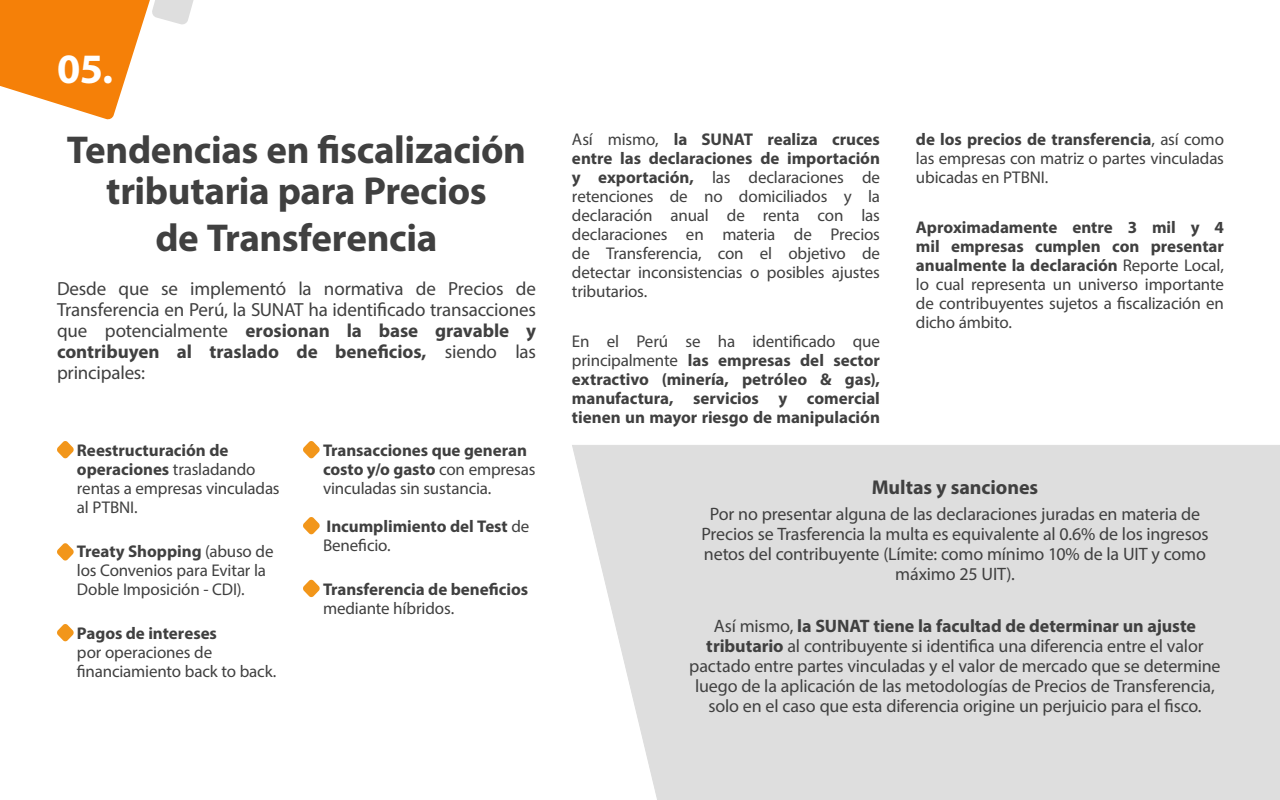
<style>
.page{position:relative;width:1280px;height:800px;background:#fff}
.page>*{position:absolute;margin:0;border:0;box-sizing:border-box;transform-origin:0 0}
.t1{font:700 42px "Myriad Pro";color:#fff}
.t2{font:700 39px/41px "Myriad Pro";letter-spacing:-.01em;color:#404040;text-align:center}
.t3{font:700 20px "Myriad Pro";letter-spacing:-.005em;color:#404040}
.t4{font:19px/21px "Myriad Pro";letter-spacing:-.01em;color:#404040;text-align:justify}
.t5{font:18px/20px "Myriad Pro";letter-spacing:-.01em;color:#404040;text-align:center}
.t6{font:17px/19px "Myriad Pro";letter-spacing:-.01em;color:#404040}
.t7{font:700 17px/19px "Myriad Pro";letter-spacing:-.005em;color:#404040}
.s1{font-weight:700}
.s2{font-weight:400}
</style>
<div class="page">
<div style="left:572px;top:445px;width:708px;height:355px;background:#dedede"></div>
<svg style="left:0;top:0;width:194px;height:120px"></svg>
<svg style="left:57px;top:441px;width:17px;height:18px"></svg>
<svg style="left:303px;top:441px;width:17px;height:18px"></svg>
<svg style="left:303px;top:517px;width:17px;height:18px"></svg>
<svg style="left:303px;top:579px;width:17px;height:18px"></svg>
<svg style="left:57px;top:543px;width:17px;height:18px"></svg>
<svg style="left:57px;top:624px;width:17px;height:18px"></svg>
<h1 class="t1" style="left:57px;top:41px;width:57px">05.</h1>
<h2 class="t2" style="left:67px;top:129px;width:461px">Tendencias en fiscalización tributaria para Precios</h2>
<h2 class="t2" style="left:155px;top:217px;width:284px">de Transferencia</h2>
<p class="t4" style="left:57px;top:278px;width:481px">Desde que se implementó la normativa de Precios de Transferencia en Perú, la SUNAT ha identificado transacciones que potencialmente <span class="s1">erosionan la base gravable y contribuyen al traslado de beneficios,</span> siendo las principales:</p>
<p class="t6" style="left:77px;top:441px;width:204px"><span class="s1">Reestructuración de operaciones</span> trasladando rentas a empresas vinculadas al PTBNI.</p>
<p class="t6" style="left:77px;top:542px;width:198px"><span class="s1">Treaty Shopping</span> (abuso de los Convenios para Evitar la<br>Doble Imposición - CDI).</p>
<p class="t7" style="left:77px;top:624px;width:142px">Pagos de intereses</p>
<p class="t6" style="left:77px;top:643px;width:201px">por operaciones de financiamiento back to back.</p>
<p class="t7" style="left:323px;top:441px;width:214px">Transacciones que generan costo y/o gasto <span class="s2">con empresas vinculadas sin sustancia.</span></p>
<p class="t7" style="left:323px;top:517px;width:208px">Incumplimiento del Test <span class="s2">de<br>Beneficio.</span></p>
<p class="t7" style="left:323px;top:580px;width:207px">Transferencia de beneficios</p>
<p class="t6" style="left:323px;top:599px;width:133px">mediante híbridos.</p>
<p class="t6" style="left:572px;top:130px;width:310px;text-align:justify">Así mismo, <span class="s1">la SUNAT realiza cruces entre las declaraciones de importación y exportación,</span> las declaraciones de retenciones de no domiciliados y la declaración anual de renta con las declaraciones en materia de Precios de Transferencia, con el objetivo de detectar inconsistencias o posibles ajustes tributarios.</p>
<p class="t7" style="left:572px;top:332px;width:310px;text-align:justify"><span class="s2">En el Perú se ha identificado que principalmente</span> las empresas del sector extractivo (minería, petróleo &amp; gas), manufactura, servicios y comercial tienen un mayor riesgo de manipulación</p>
<p class="t6" style="left:916px;top:130px;width:310px;text-align:justify"><span class="s1">de los precios de transferencia</span>, así como las empresas con matriz o partes vinculadas ubicadas en PTBNI.</p>
<p class="t6" style="left:916px;top:218px;width:310px;text-align:justify"><span class="s1">Aproximadamente entre 3 mil y 4 mil empresas cumplen con presentar anualmente la declaración</span> Reporte Local, lo cual representa un universo importante de contribuyentes sujetos a fiscalización en dicho ámbito.</p>
<p class="t3" style="left:872px;top:474px;width:168px">Multas y sanciones</p>
<p class="t5" style="left:701px;top:504px;width:509px">Por no presentar alguna de las declaraciones juradas en materia de Precios se Trasferencia la multa es equivalente al 0.6% de los ingresos netos del contribuyente (Límite: como mínimo 10% de la UIT y como máximo 25 UIT).</p>
<p class="t5" style="left:689px;top:616px;width:533px">Así mismo, <span class="s1">la SUNAT tiene la facultad de determinar un ajuste tributario</span> al contribuyente si identifica una diferencia entre el valor pactado entre partes vinculadas y el valor de mercado que se determine luego de la aplicación de las metodologías de Precios de Transferencia, solo en el caso que esta diferencia origine un perjuicio para el fisco.</p>
</div>
